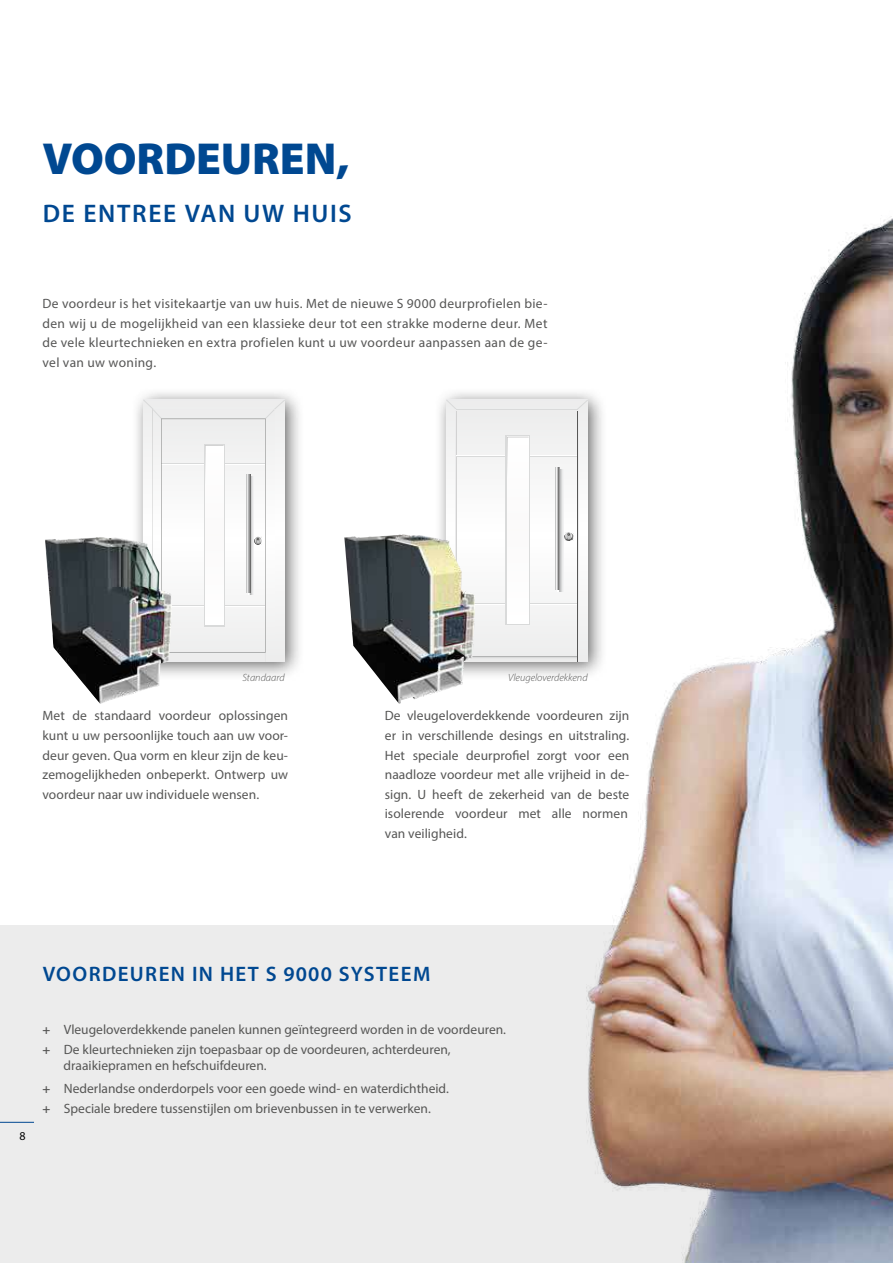
<style>
.page{position:relative;width:893px;height:1263px;background:#fff}
.page>*{position:absolute;margin:0;border:0;box-sizing:border-box;transform-origin:0 0}
.t1{font:900 45px "Myriad Pro";color:#004891}
.t2{font:600 25.5px "Myriad Pro";letter-spacing:.065em;color:#004891}
.t3{font:600 21px "Myriad Pro";letter-spacing:.065em;color:#004891}
.t4{font:13.5px/19.6px "Myriad Pro";color:#565655;text-align:justify}
.t5{font:12px "Myriad Pro";color:#000}
.t6{font:italic 300 10.5px "Myriad Pro";color:#565655}
.s1{font-family:"Univers LT"}
</style>
<div class="page">
<div style="left:0;top:926px;width:893px;height:337px;background:#ececec"></div>
<hr style="left:0;top:1122px;width:34px;height:1px;background:#004891">
<div style="left:131px;top:387px;width:173px;height:294px;background:#000;opacity:.6"></div>
<svg style="left:143px;top:399px;width:142px;height:262px"></svg>
<div style="left:434px;top:387px;width:173px;height:294px;background:#000;opacity:.6"></div>
<div style="left:446px;top:400px;width:142px;height:261px;background:#f5f6f6"></div>
<svg style="left:446px;top:399px;width:11px;height:10px"></svg>
<svg style="left:475px;top:656px;width:16px;height:3px"></svg>
<hr style="left:455px;top:409px;width:1px;height:252px;background:#ececed">
<hr style="left:456px;top:409px;width:121px;height:2px;background:#e3e3e3">
<hr style="left:456px;top:603px;width:121px;height:2px;background:#fff">
<hr style="left:456px;top:456px;width:121px;height:1px;background:#d9dada">
<hr style="left:456px;top:603px;width:121px;height:1px;background:#d9dada">
<img style="left:491px;top:216px;width:402px;height:1047px">
<img style="left:45px;top:536px;width:127px;height:168px">
<img style="left:344px;top:534px;width:131px;height:170px">
<h1 class="t1" style="left:43px;top:129px;width:309px">VOORDEUREN,</h1>
<h2 class="t2" style="left:43px;top:197px;width:310px">DE ENTREE VAN UW HUIS</h2>
<p class="t4" style="left:43px;top:293px;width:506px">De voordeur is het visitekaartje van uw huis. Met de nieuwe S 9000 deurprofielen bie&shy;den wij u de mogelijkheid van een klassieke deur tot een strakke moderne deur. Met de vele kleurtechnieken en extra profielen kunt u uw voordeur aanpassen aan de ge&shy;vel van uw woning.</p>
<p class="t6" style="left:242px;top:671px;width:44px">Standaard</p>
<p class="t6" style="left:508px;top:671px;width:81px">Vleugeloverdekkend</p>
<p class="t4" style="left:43px;top:706px;width:247px">Met de standaard voordeur oplossingen kunt u uw persoonlijke touch aan uw voor&shy;deur geven. Qua vorm en kleur zijn de keu&shy;zemogelijkheden onbeperkt. Ontwerp uw voordeur naar uw individuele wensen.</p>
<p class="t4" style="left:385px;top:706px;width:246px">De vleugeloverdekkende voordeuren zijn er in verschillende desings en uitstraling.<br>Het speciale deurprofiel zorgt voor een naadloze voordeur met alle vrijheid in de&shy;sign. U heeft de zekerheid van de beste isolerende voordeur met alle normen van veiligheid.</p>
<p class="t5" style="left:19px;top:1128px;width:8px">8</p>
<h3 class="t3" style="left:43px;top:960px;width:389px">VOORDEUREN IN HET S 9000 SYSTEEM</h3>
<p class="t4" style="left:43px;top:1020px;width:465px"><span class="s1">+</span> Vleugeloverdekkende panelen kunnen geïntegreerd worden in de voordeuren. <span class="s1">+</span> De kleurtechnieken zijn toepasbaar op de voordeuren, achterdeuren,</p>
<p class="t4" style="left:43px;top:1054px;width:408px;line-height:23.1px;text-indent:21px">draaikiepramen en hefschuifdeuren.<br><span class="s1">+</span> Nederlandse onderdorpels voor een goede wind- en waterdichtheid.</p>
<p class="t4" style="left:43px;top:1098px;width:390px"><span class="s1">+</span> Speciale bredere tussenstijlen om brievenbussen in te verwerken.</p>
</div>
